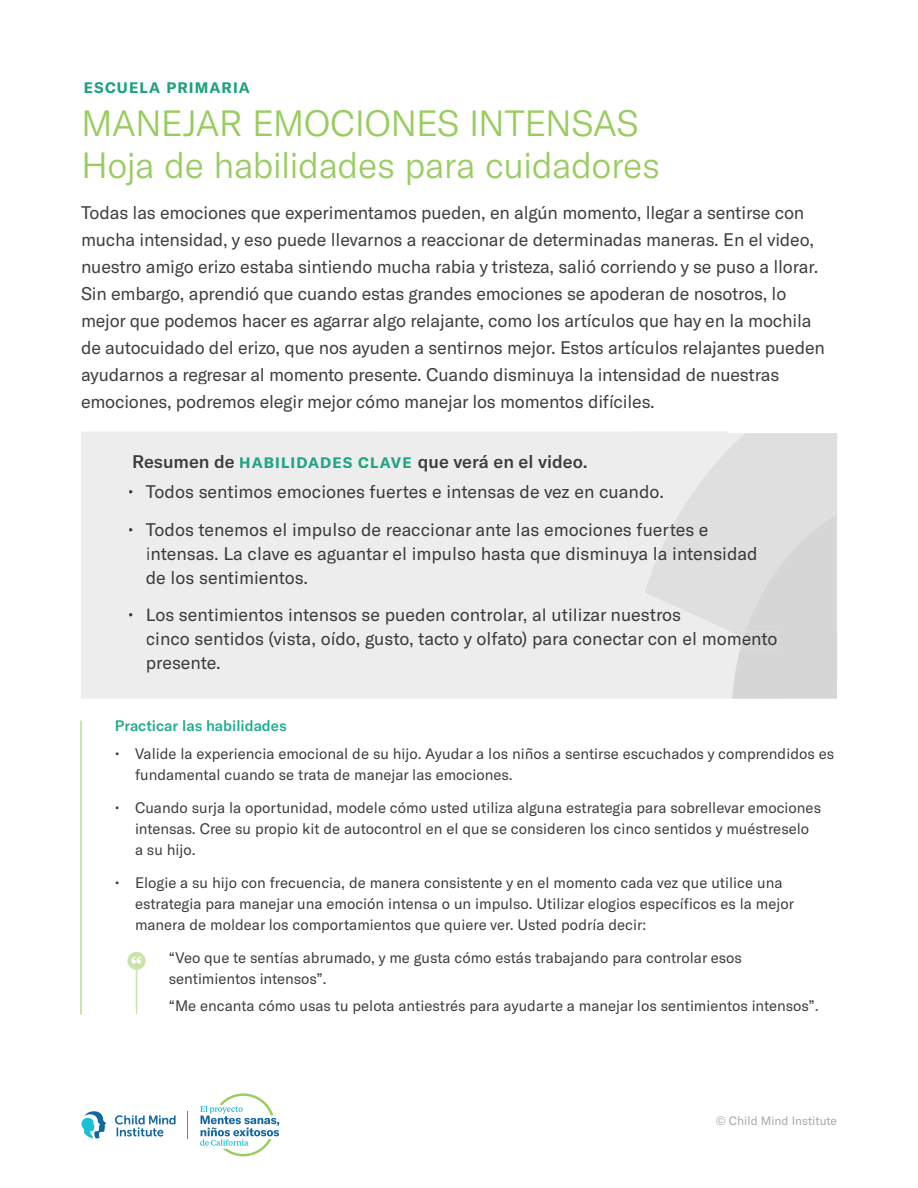
<style>
.page{position:relative;width:918px;height:1188px;background:#fff}
.page>*{position:absolute;margin:0;border:0;box-sizing:border-box;transform-origin:0 0}
.t1{font:300 36px/42px "GT America";letter-spacing:-.015em;color:#98cc5e}
.t2{font:500 27px "Tiempos Headline";color:#fff}
.t3{font:18px/27px "GT America";letter-spacing:-.01em;color:#3f3f40}
.t4{font:18px/24px "GT America";color:#3c3a3c}
.t5{font:500 18px "GT America";color:#3c3a3c}
.t6{font:15px/21px "GT America";color:#3e3e3f}
.t7{font:500 15px "GT America";color:#1daa8a}
.t8{font:700 15px "GT America";letter-spacing:.075em;color:#1da17d}
.t9{font:12px "GT America";color:#a8a9ad}
.s1{font-weight:700;font-size:15px;color:#22a384}
</style>
<div class="page">
<div style="left:81px;top:431px;width:756px;height:268px;background:#ededed"></div>
<hr style="left:837px;top:432px;width:1px;height:248px;background:#ececee">
<svg style="left:679px;top:432px;width:158px;height:83px;fill:#e0dfdf"></svg>
<div style="left:729px;top:370px;width:109px;height:62px;background:#fff"></div>
<hr style="left:81px;top:721px;width:1px;height:294px;background:#98cc5e">
<div style="left:127px;top:952px;width:19px;height:18px;background:#cae2ac;border-radius:50%"></div>
<hr style="left:136px;top:968px;width:1px;height:46px;background:#cae2ac">
<svg style="left:115px;top:1115px;width:61px;height:22px"></svg>
<svg style="left:81px;top:1111px;width:25px;height:28px"></svg>
<svg style="left:200px;top:1093px;width:79px;height:63px"></svg>
<svg style="left:645px;top:515px;width:192px;height:184px"></svg>
<p class="t8" style="left:84px;top:78px;width:168px">ESCUELA PRIMARIA</p>
<h1 class="t1" style="left:81px;top:103px;width:581px">MANEJAR EMOCIONES INTENSAS<br>Hoja de habilidades para cuidadores</h1>
<p class="t3" style="left:81px;top:199px;width:745px">Todas las emociones que experimentamos pueden, en algún momento, llegar a sentirse con mucha intensidad, y eso puede llevarnos a reaccionar de determinadas maneras. En el video, nuestro amigo erizo estaba sintiendo mucha rabia y tristeza, salió corriendo y se puso a llorar.<br>Sin embargo, aprendió que cuando estas grandes emociones se apoderan de nosotros, lo mejor que podemos hacer es agarrar algo relajante, como los artículos que hay en la mochila de autocuidado del erizo, que nos ayuden a sentirnos mejor. Estos artículos relajantes pueden ayudarnos a regresar al momento presente. Cuando disminuya la intensidad de nuestras emociones, podremos elegir mejor cómo manejar los momentos difíciles.</p>
<p class="t5" style="left:132px;top:450px;width:457px">Resumen de <span class="s1">HABILIDADES CLAVE</span> que verá en el video.</p>
<p class="t4" style="left:128px;top:480px;width:538px">• Todos sentimos emociones fuertes e intensas de vez en cuando.</p>
<p class="t4" style="left:146px;top:518px;width:613px;text-indent:-18px">• Todos tenemos el impulso de reaccionar ante las emociones fuertes e intensas. La clave es aguantar el impulso hasta que disminuya la intensidad de los sentimientos.</p>
<p class="t4" style="left:146px;top:603px;width:633px;text-indent:-18px">• Los sentimientos intensos se pueden controlar, al utilizar nuestros<br>cinco sentidos (vista, oído, gusto, tacto y olfato) para conectar con el momento presente.</p>
<p class="t7" style="left:115px;top:717px;width:173px">Practicar las habilidades</p>
<p class="t6" style="left:135px;top:743px;width:701px;text-indent:-20px">• Valide la experiencia emocional de su hijo. Ayudar a los niños a sentirse escuchados y comprendidos es fundamental cuando se trata de manejar las emociones.</p>
<p class="t6" style="left:135px;top:797px;width:688px;text-indent:-20px">• Cuando surja la oportunidad, modele cómo usted utiliza alguna estrategia para sobrellevar emociones intensas. Cree su propio kit de autocontrol en el que se consideren los cinco sentidos y muéstreselo<br>a su hijo.</p>
<p class="t6" style="left:135px;top:872px;width:661px;text-indent:-20px">• Elogie a su hijo con frecuencia, de manera consistente y en el momento cada vez que utilice una estrategia para manejar una emoción intensa o un impulso. Utilizar elogios específicos es la mejor manera de moldear los comportamientos que quiere ver. Usted podría decir:</p>
<p class="t6" style="left:169px;top:947px;width:575px">“Veo que te sentías abrumado, y me gusta cómo estás trabajando para controlar esos sentimientos intensos”.</p>
<p class="t6" style="left:169px;top:995px;width:652px">“Me encanta cómo usas tu pelota antiestrés para ayudarte a manejar los sentimientos intensos”.</p>
<h2 class="t2" style="left:131px;top:949px;width:13px">“</h2>
<p class="t9" style="left:716px;top:1114px;width:123px">© Child Mind Institute</p>
</div>
